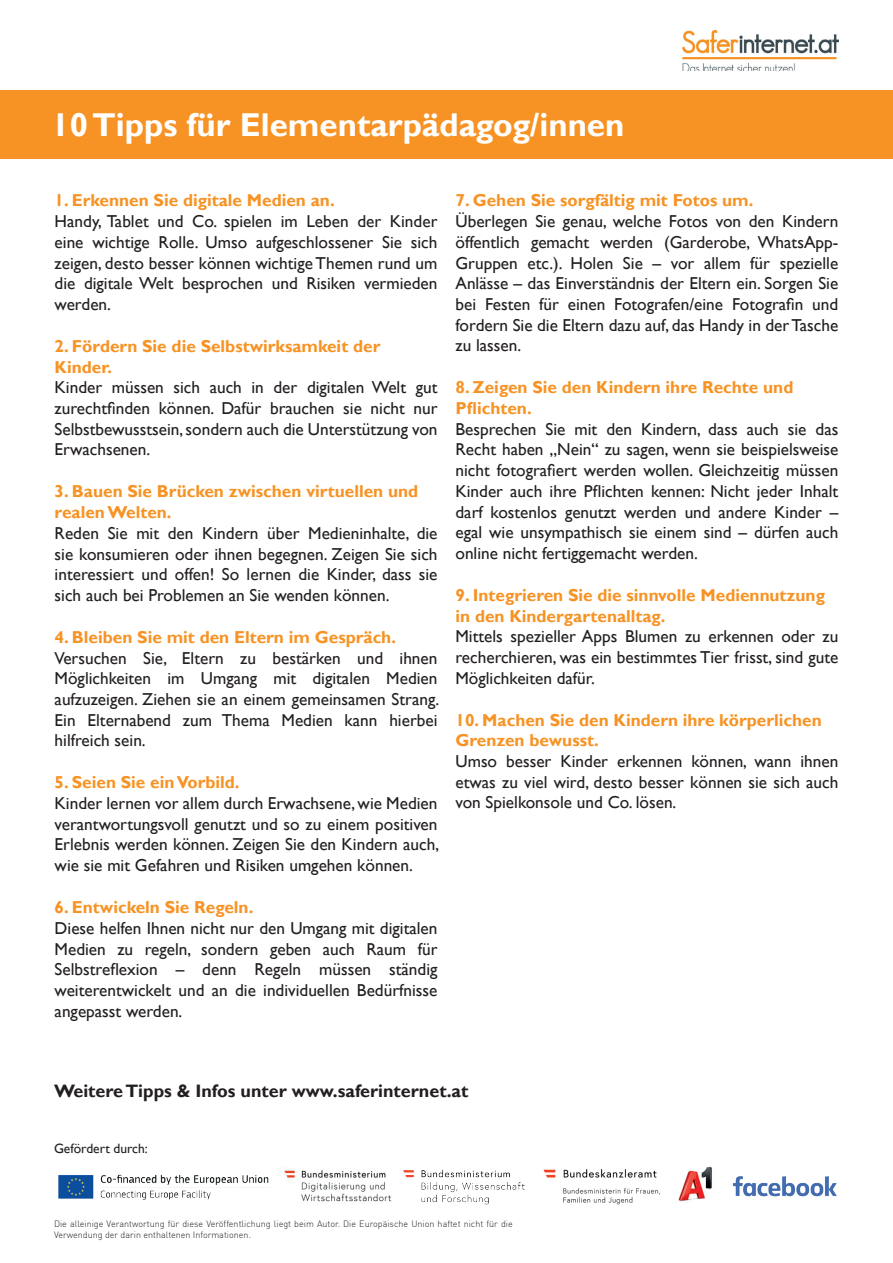
<style>
.page{position:relative;width:893px;height:1263px;background:#fff}
.page>*{position:absolute;margin:0;border:0;box-sizing:border-box;transform-origin:0 0}
.t1{font:700 33px "Gill Sans";color:#fff}
.t2{font:700 18px "Gill Sans";color:#231f20}
.t3{font:17.25px/20.7px "Gill Sans";color:#231f20;text-align:justify}
.t4{font:700 17.25px/20.7px "Gill Sans";color:#f79324}
.t5{font:13.5px "Gill Sans";color:#231f20}
.t6{font:300 9px/10.5px "DIN";color:#231f20}
</style>
<div class="page">
<div style="left:0;top:90px;width:893px;height:68px;background:#f79324"></div>
<img style="left:678px;top:1166px;width:159px;height:36px">
<img style="left:543px;top:1169px;width:117px;height:36px">
<img style="left:279px;top:1167px;width:246px;height:38px">
<img style="left:58px;top:1174px;width:212px;height:26px">
<img style="left:682px;top:31px;width:157px;height:40px">
<h1 class="t1" style="left:52px;top:105px;width:574px">10 Tipps für Elementarpädagog/innen</h1>
<p class="t4" style="left:55px;top:191px;width:282px">1. Erkennen Sie digitale Medien an.</p>
<p class="t3" style="left:55px;top:211px;width:384px">Handy, Tablet und Co. spielen im Leben der Kinder eine wichtige Rolle. Umso aufgeschlossener Sie sich zeigen, desto besser können wichtige Themen rund um die digitale Welt besprochen und Risiken vermieden werden.</p>
<p class="t4" style="left:55px;top:336px;width:327px">2. Fördern Sie die Selbstwirksamkeit der<br>Kinder.</p>
<p class="t3" style="left:55px;top:377px;width:384px">Kinder müssen sich auch in der digitalen Welt gut zurechtfinden können. Dafür brauchen sie nicht nur Selbstbewusstsein, sondern auch die Unterstützung von Erwachsenen.</p>
<p class="t4" style="left:55px;top:482px;width:365px">3. Bauen Sie Brücken zwischen virtuellen und realen Welten.</p>
<p class="t3" style="left:55px;top:523px;width:384px">Reden Sie mit den Kindern über Medieninhalte, die sie konsumieren oder ihnen begegnen. Zeigen Sie sich interessiert und offen! So lernen die Kinder, dass sie sich auch bei Problemen an Sie wenden können.</p>
<p class="t4" style="left:55px;top:627px;width:343px">4. Bleiben Sie mit den Eltern im Gespräch.</p>
<p class="t3" style="left:55px;top:648px;width:386px">Versuchen Sie, Eltern zu bestärken und ihnen Möglichkeiten im Umgang mit digitalen Medien aufzuzeigen. Ziehen sie an einem gemeinsamen Strang.<br>Ein Elternabend zum Thema Medien kann hierbei hilfreich sein.</p>
<p class="t4" style="left:55px;top:773px;width:186px">5. Seien Sie ein Vorbild.</p>
<p class="t3" style="left:55px;top:793px;width:386px">Kinder lernen vor allem durch Erwachsene, wie Medien verantwortungsvoll genutzt und so zu einem positiven Erlebnis werden können. Zeigen Sie den Kindern auch, wie sie mit Gefahren und Risiken umgehen können.</p>
<p class="t4" style="left:55px;top:897px;width:200px">6. Entwickeln Sie Regeln.</p>
<p class="t3" style="left:55px;top:918px;width:384px">Diese helfen Ihnen nicht nur den Umgang mit digitalen Medien zu regeln, sondern geben auch Raum für Selbstreflexion – denn Regeln müssen ständig weiterentwickelt und an die individuellen Bedürfnisse angepasst werden.</p>
<p class="t4" style="left:455px;top:191px;width:299px">7. Gehen Sie sorgfältig mit Fotos um.</p>
<p class="t3" style="left:455px;top:211px;width:384px">Überlegen Sie genau, welche Fotos von den Kindern öffentlich gemacht werden (Garderobe, WhatsApp-Gruppen etc.). Holen Sie – vor allem für spezielle Anlässe – das Einverständnis der Eltern ein. Sorgen Sie bei Festen für einen Fotografen/eine Fotografin und fordern Sie die Eltern dazu auf, das Handy in der Tasche zu lassen.</p>
<p class="t4" style="left:455px;top:378px;width:339px">8. Zeigen Sie den Kindern ihre Rechte und<br>Pflichten.</p>
<p class="t3" style="left:455px;top:419px;width:384px">Besprechen Sie mit den Kindern, dass auch sie das Recht haben „Nein“ zu sagen, wenn sie beispielsweise nicht fotografiert werden wollen. Gleichzeitig müssen Kinder auch ihre Pflichten kennen: Nicht jeder Inhalt darf kostenlos genutzt werden und andere Kinder – egal wie unsympathisch sie einem sind – dürfen auch online nicht fertiggemacht werden.</p>
<p class="t4" style="left:455px;top:585px;width:371px">9. Integrieren Sie die sinnvolle Mediennutzung in den Kindergartenalltag.</p>
<p class="t3" style="left:455px;top:626px;width:384px">Mittels spezieller Apps Blumen zu erkennen oder zu recherchieren, was ein bestimmtes Tier frisst, sind gute Möglichkeiten dafür.</p>
<p class="t4" style="left:455px;top:710px;width:368px">10. Machen Sie den Kindern ihre körperlichen<br>Grenzen bewusst.</p>
<p class="t3" style="left:455px;top:751px;width:384px">Umso besser Kinder erkennen können, wann ihnen etwas zu viel wird, desto besser können sie sich auch von Spielkonsole und Co. lösen.</p>
<p class="t2" style="left:54px;top:1080px;width:416px">Weitere Tipps &amp; Infos unter www.saferinternet.at</p>
<p class="t5" style="left:54px;top:1141px;width:95px">Gefördert durch:</p>
<p class="t6" style="left:54px;top:1218px;width:460px">Die alleinige Verantwortung für diese Veröffentlichung liegt beim Autor. Die Europäische Union haftet nicht für die<br>Verwendung der darin enthaltenen Informationen.</p>
</div>
